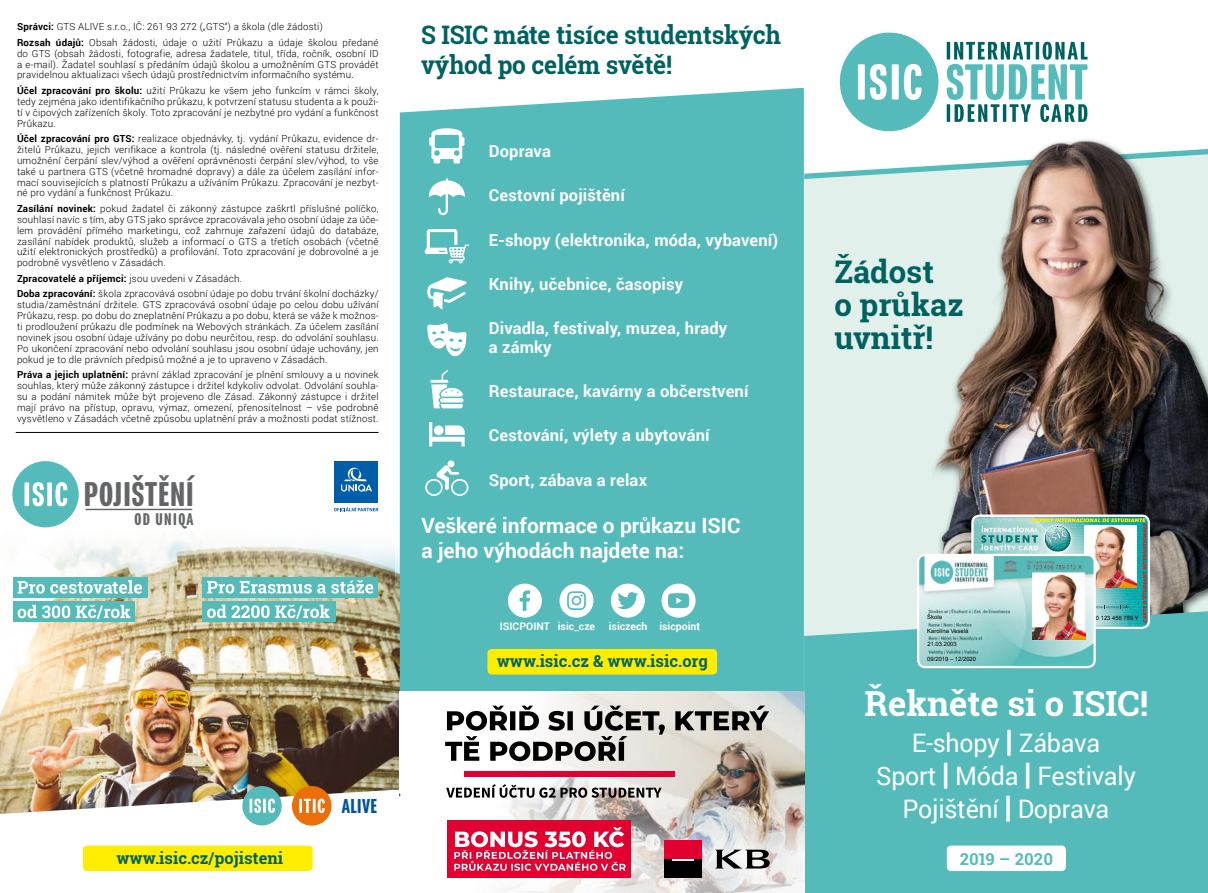
<style>
.page{position:relative;width:1208px;height:893px;background:#fff}
.page>*{position:absolute;margin:0;border:0;box-sizing:border-box;transform-origin:0 0}
.t1{font:500 37.2px "Program Nar OT";letter-spacing:.025em;color:#646567}
.t2{font:700 34.5px "Roboto Slab";color:#fff}
.t3{font:700 31.2px/33px "Roboto Slab";color:#006260}
.t4{font:25.5px/33px "Roboto";letter-spacing:-.01em;color:#fff;text-align:center}
.t5{font:700 25.5px/30.6px "Roboto Slab";letter-spacing:-.01em;color:#006260;scale:.96 1}
.t6{font:500 21.9px "Program Nar OT";letter-spacing:.02em;color:#00549d}
.t7{font:700 21px/25.2px "Roboto";color:#fff}
.t8{font:500 18.45px "Program Nar OT";letter-spacing:.08em;color:#646567}
.t9{font:700 16.5px/18.8px "Roboto";letter-spacing:.01em;color:#fff}
.t10{font:700 16.5px "Roboto Slab";color:#006260}
.t11{font:700 16.5px "Roboto Slab";letter-spacing:.01em;color:#54bbba}
.t12{font:700 10.5px "Roboto";color:#fff}
.t13{font:300 9.75px/10.9px "Roboto";letter-spacing:.02em;color:#000;text-align:justify}
.t14{font:5.85px "Arial";color:#000}
.s1{font-weight:700}
.s2{font-family:"Katarine Std";font-weight:500}
</style>
<div class="page">
<img style="left:0;top:533px;width:400px;height:253px">
<div style="left:14px;top:577px;width:134px;height:21px;background:#54bbba"></div>
<div style="left:14px;top:601px;width:121px;height:21px;background:#54bbb9"></div>
<svg style="left:18px;top:580px;width:124px;height:14px"></svg>
<svg style="left:18px;top:605px;width:52px;height:13px"></svg>
<svg style="left:76px;top:605px;width:54px;height:14px"></svg>
<div style="left:202px;top:577px;width:176px;height:21px;background:#54bbb9"></div>
<div style="left:202px;top:601px;width:133px;height:21px;background:#54bbb9"></div>
<svg style="left:207px;top:581px;width:27px;height:13px"></svg>
<svg style="left:240px;top:580px;width:133px;height:14px"></svg>
<svg style="left:207px;top:605px;width:62px;height:13px"></svg>
<svg style="left:275px;top:605px;width:55px;height:14px"></svg>
<div style="left:12px;top:461px;width:67px;height:66px;background:#54bbba;border-radius:50%"></div>
<hr style="left:25px;top:482px;width:4px;height:24px;background:#fff">
<svg style="left:33px;top:482px;width:11px;height:24px"></svg>
<div style="left:47px;top:482px;width:5px;height:24px;background:#fff"></div>
<svg style="left:55px;top:482px;width:12px;height:24px"></svg>
<hr style="left:86px;top:509px;width:106px;height:1px;background:#646567">
<svg style="left:159px;top:475px;width:10px;height:6px"></svg>
<div style="left:335px;top:461px;width:43px;height:42px;background:#005ea8"></div>
<svg style="left:341px;top:467px;width:31px;height:25px"></svg>
<svg style="left:334px;top:507px;width:44px;height:4px"></svg>
<svg style="left:946px;top:42px;width:141px;height:80px"></svg>
<div style="left:840px;top:33px;width:98px;height:98px;background:#54bbba;border-radius:50%"></div>
<div style="left:858px;top:64px;width:7px;height:36px;background:#fff"></div>
<svg style="left:870px;top:64px;width:16px;height:36px"></svg>
<div style="left:891px;top:64px;width:7px;height:36px;background:#fff"></div>
<svg style="left:904px;top:64px;width:17px;height:36px"></svg>
<img style="left:804px;top:139px;width:404px;height:472px">
<div style="left:804px;top:611px;width:404px;height:282px;background:#54bbba"></div>
<div style="left:400px;top:88px;width:404px;height:604px;background:#54bbba"></div>
<div style="left:83px;top:845px;width:230px;height:26px;background:#ffed00;border-radius:4px"></div>
<hr style="left:16px;top:432px;width:362px;height:1px;background:#000">
<div style="left:946px;top:845px;width:120px;height:26px;background:#fff;border-radius:4px"></div>
<img style="left:464px;top:692px;width:340px;height:201px">
<svg style="left:715px;top:850px;width:54px;height:18px"></svg>
<div style="left:664px;top:840px;width:38px;height:19px;background:#e20030"></div>
<div style="left:664px;top:859px;width:38px;height:19px;background:#000"></div>
<hr style="left:672px;top:859px;width:21px;height:2px;background:#fff">
<svg style="left:446px;top:784px;width:215px;height:14px"></svg>
<div style="left:464px;top:772px;width:211px;height:5px;background:#e20030"></div>
<svg style="left:445px;top:706px;width:324px;height:55px"></svg>
<div style="left:447px;top:820px;width:183px;height:58px;background:#e20030"></div>
<svg style="left:454px;top:827px;width:171px;height:44px"></svg>
<img style="left:0;top:786px;width:401px;height:40px">
<div style="left:447px;top:460px;width:7px;height:7px;background:#fff;border-radius:50%"></div>
<svg style="left:425px;top:465px;width:43px;height:31px"></svg>
<svg style="left:429px;top:177px;width:36px;height:38px"></svg>
<svg style="left:424px;top:229px;width:45px;height:34px"></svg>
<svg style="left:429px;top:128px;width:35px;height:35px"></svg>
<svg style="left:426px;top:277px;width:40px;height:33px"></svg>
<svg style="left:427px;top:323px;width:39px;height:33px"></svg>
<svg style="left:429px;top:422px;width:35px;height:24px"></svg>
<div style="left:434px;top:425px;width:9px;height:10px;background:#fff;border-radius:50%"></div>
<svg style="left:430px;top:370px;width:33px;height:38px"></svg>
<div style="left:487px;top:649px;width:230px;height:25px;background:#ffed00;border-radius:4px"></div>
<div style="left:559px;top:584px;width:34px;height:34px;background:#fff;border-radius:50%"></div>
<svg style="left:567px;top:591px;width:19px;height:19px"></svg>
<div style="left:611px;top:584px;width:34px;height:34px;background:#fff;border-radius:50%"></div>
<svg style="left:617px;top:592px;width:21px;height:17px"></svg>
<div style="left:661px;top:584px;width:34px;height:34px;background:#fff;border-radius:50%"></div>
<svg style="left:668px;top:593px;width:21px;height:15px"></svg>
<div style="left:508px;top:584px;width:34px;height:34px;background:#fff;border-radius:50%"></div>
<svg style="left:519px;top:590px;width:11px;height:21px"></svg>
<img style="left:1095px;top:625px;width:52px;height:1px">
<img style="left:974px;top:517px;width:173px;height:108px">
<img style="left:981px;top:518px;width:165px;height:105px">
<div style="left:971px;top:514px;width:179px;height:115px;border:2px solid #fff;border-radius:7px"></div>
<img style="left:918px;top:555px;width:176px;height:112px">
<img style="left:1033px;top:573px;width:52px;height:67px">
<div style="left:917px;top:554px;width:178px;height:114px;border:2px solid #fff;border-radius:7px"></div>
<p class="t13" style="left:17px;top:19px;width:363px;line-height:15.1px"><span class="s1">Správci:</span> GTS ALIVE s.r.o., IČ: 261 93 272 („GTS“) a škola (dle žádosti)<br><span class="s1">Rozsah údajů:</span> Obsah žádosti, údaje o užití Průkazu a údaje školou předané</p>
<p class="t13" style="left:17px;top:47px;width:363px">do GTS (obsah žádosti, fotografie, adresa žadatele, titul, třída, ročník, osobní ID a e-mail). Žadatel souhlasí s předáním údajů školou a umožněním GTS provádět pravidelnou aktualizaci všech údajů prostřednictvím informačního systému.</p>
<p class="t13" style="left:17px;top:84px;width:363px"><span class="s1">Účel zpracování pro školu:</span> užití Průkazu ke všem jeho funkcím v rámci školy, tedy zejména jako identifikačního průkazu, k potvrzení statusu studenta a k použi&shy;tí v čipových zařízeních školy. Toto zpracování je nezbytné pro vydání a funkčnost Průkazu.</p>
<p class="t13" style="left:17px;top:132px;width:363px"><span class="s1">Účel zpracování pro GTS:</span> realizace objednávky, tj. vydání Průkazu, evidence dr&shy;žitelů Průkazu, jejich verifikace a kontrola (tj. následné ověření statusu držitele, umožnění čerpání slev/výhod a ověření oprávněnosti čerpání slev/výhod, to vše také u partnera GTS (včetně hromadné dopravy) a dále za účelem zasílání infor&shy;mací souvisejících s platností Průkazu a užíváním Průkazu. Zpracování je nezbyt&shy;né pro vydání a funkčnost Průkazu.</p>
<p class="t13" style="left:17px;top:202px;width:363px"><span class="s1">Zasílání novinek:</span> pokud žadatel či zákonný zástupce zaškrtl příslušné políčko, souhlasí navíc s tím, aby GTS jako správce zpracovávala jeho osobní údaje za úče&shy;lem provádění přímého marketingu, což zahrnuje zařazení údajů do databáze, zasílání nabídek produktů, služeb a informací o GTS a třetích osobách (včetně užití elektronických prostředků) a profilování. Toto zpracování je dobrovolné a je podrobně vysvětleno v Zásadách.</p>
<p class="t13" style="left:17px;top:270px;width:363px;line-height:15.1px"><span class="s1">Zpracovatelé a příjemci:</span> jsou uvedeni v Zásadách.<br><span class="s1">Doba zpracování:</span> škola zpracovává osobní údaje po dobu trvání školní docházky/</p>
<p class="t13" style="left:17px;top:298px;width:363px">studia/zaměstnání držitele. GTS zpracovává osobní údaje po celou dobu užívání Průkazu, resp. po dobu do zneplatnění Průkazu a po dobu, která se váže k možnos&shy;ti prodloužení průkazu dle podmínek na Webových stránkách. Za účelem zasílání novinek jsou osobní údaje užívány po dobu neurčitou, resp. do odvolání souhlasu.<br>Po ukončení zpracování nebo odvolání souhlasu jsou osobní údaje uchovány, jen pokud je to dle právních předpisů možné a je to upraveno v Zásadách.</p>
<p class="t13" style="left:17px;top:368px;width:363px"><span class="s1">Práva a jejich uplatnění:</span> právní základ zpracování je plnění smlouvy a u novinek souhlas, který může zákonný zástupce i držitel kdykoliv odvolat. Odvolání souhla&shy;su a podání námitek může být projeveno dle Zásad. Zákonný zástupce i držitel mají právo na přístup, opravu, výmaz, omezení, přenositelnost – vše podrobně vysvětleno v Zásadách včetně způsobu uplatnění práv a možnosti podat stížnost.</p>
<h1 class="t1" style="left:84px;top:474px;width:111px">POJIŠTENÍ</h1>
<h3 class="t8" style="left:134px;top:509px;width:61px">OD UNIQA</h3>
<h3 class="t5" style="left:421px;top:19px;width:376px">S ISIC máte tisíce studentských výhod po celém světě!</h3>
<h3 class="t9" style="left:489px;top:141px;width:64px">Doprava</h3>
<h3 class="t9" style="left:489px;top:185px;width:138px">Cestovní pojištění</h3>
<h3 class="t9" style="left:489px;top:230px;width:291px">E-shopy (elektronika, móda, vybavení)</h3>
<h3 class="t9" style="left:489px;top:274px;width:196px">Knihy, učebnice, časopisy</h3>
<h3 class="t9" style="left:489px;top:318px;width:240px">Divadla, festivaly, muzea, hrady a zámky</h3>
<h3 class="t9" style="left:489px;top:381px;width:261px">Restaurace, kavárny a občerstvení</h3>
<h3 class="t9" style="left:489px;top:426px;width:222px">Cestování, výlety a ubytování</h3>
<h3 class="t9" style="left:489px;top:470px;width:160px">Sport, zábava a relax</h3>
<h3 class="t7" style="left:421px;top:512px;width:320px">Veškeré informace o průkazu ISIC a jeho výhodách najdete na:</h3>
<p class="t12" style="left:500px;top:619px;width:97px">ISICPOINT isic_cze</p>
<p class="t12" style="left:609px;top:619px;width:93px">isiczech isicpoint</p>
<h3 class="t10" style="left:497px;top:650px;width:212px">www.isic.cz &amp; www.isic.org</h3>
<h3 class="t10" style="left:116px;top:847px;width:168px">www.isic.cz/pojisteni</h3>
<h3 class="t6" style="left:342px;top:794px;width:37px">ALIVE</h3>
<h3 class="t3" style="left:834px;top:255px;width:131px">Žádost<br>o průkaz uvnitř!</h3>
<p class="t14" style="left:927px;top:613px;width:16px">Škola</p>
<p class="t14" style="left:1083px;top:614px;width:56px">S 420 123 456 789 Y</p>
<p class="t14" style="left:927px;top:627px;width:43px">Karolína Veselá</p>
<p class="t14" style="left:927px;top:640px;width:31px">21.03.2003</p>
<p class="t14" style="left:927px;top:655px;width:50px">09/2019 – 12/2020</p>
<h2 class="t2" style="left:864px;top:680px;width:285px">Řekněte si o ISIC!</h2>
<h3 class="t4" style="left:876px;top:726px;width:261px">E-shopy <span class="s2">|</span> Zábava<br>Sport <span class="s2">|</span> Móda <span class="s2">|</span> Festivaly<br>Pojištění <span class="s2">|</span> Doprava</h3>
<h3 class="t11" style="left:959px;top:848px;width:95px">2019 – 2020</h3>
</div>
